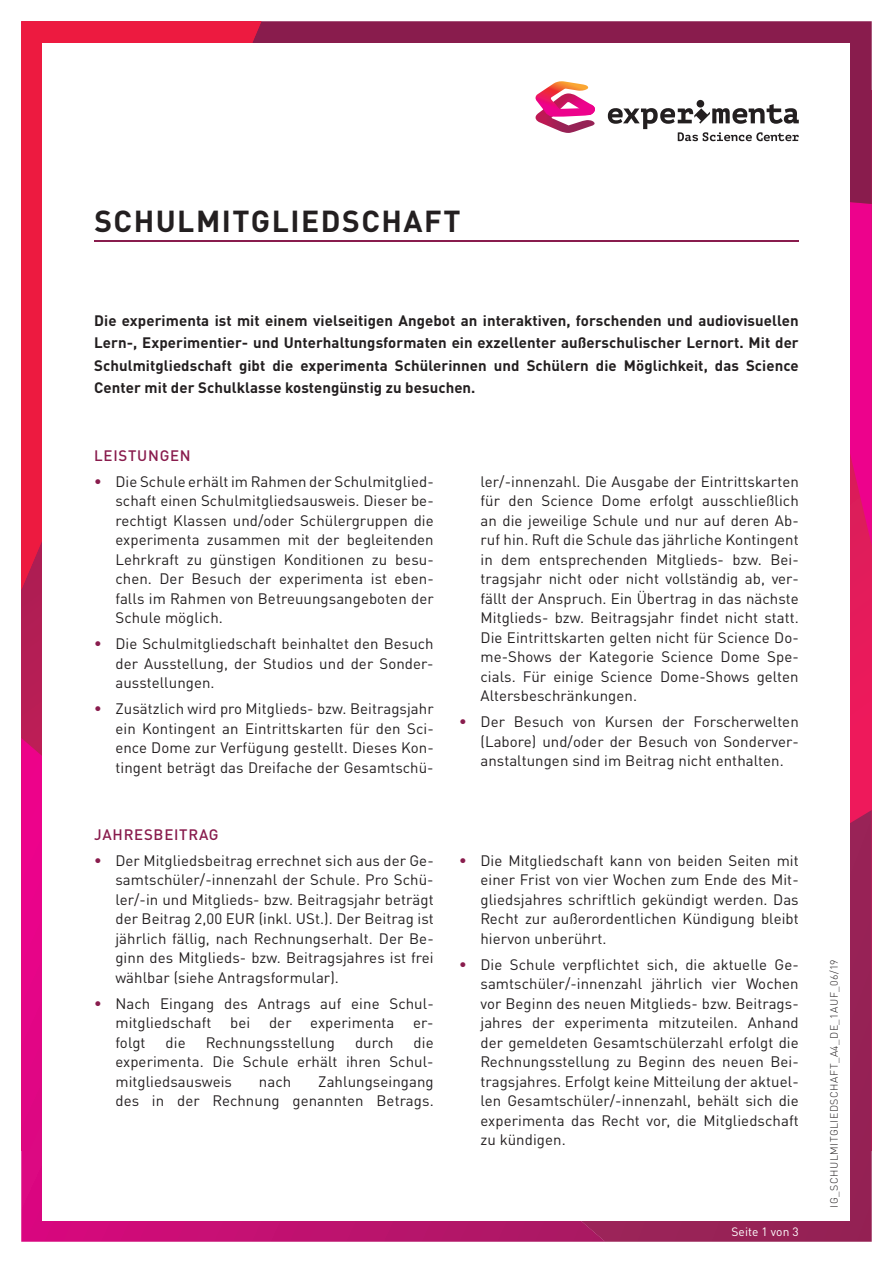
<style>
.page{position:relative;width:893px;height:1263px;background:#fff}
.page>*{position:absolute;margin:0;border:0;box-sizing:border-box;transform-origin:0 0}
.t1{font:700 30px "DINOT";letter-spacing:.05em;color:#231f20}
.t2{font:15px/19.5px "DINOT";letter-spacing:.005em;color:#231f20;text-align:justify}
.t3{font:700 15px/22.5px "DINOT";letter-spacing:.005em;color:#231f20;text-align:justify}
.t4{font:500 15px "DINOT";letter-spacing:.05em;color:#891c4d}
.t5{font:12px "DINOT";letter-spacing:.005em;color:#fff}
.t6{font:300 10.5px "DINOT";letter-spacing:.05em;color:#231f20}
.s1{font-weight:500;color:#891c4d}
</style>
<div class="page">
<svg style="left:850px;top:204px;width:22px;height:342px"></svg>
<div style="left:261px;top:21px;width:611px;height:183px;background:#891c4d"></div>
<div style="left:21px;top:21px;width:240px;height:569px;background:#ed1a40"></div>
<svg style="left:605px;top:810px;width:267px;height:432px"></svg>
<svg style="left:21px;top:738px;width:584px;height:504px"></svg>
<div style="left:43px;top:43px;width:807px;height:1177px;background:#fff"></div>
<div style="left:697px;top:100px;width:7px;height:8px;background:#231f20;border-radius:50%"></div>
<svg style="left:608px;top:104px;width:191px;height:37px"></svg>
<svg style="left:535px;top:81px;width:60px;height:52px"></svg>
<hr style="left:94px;top:240px;width:705px;height:2px;background:#891c4d">
<h1 class="t1" style="left:94px;top:197px;width:368px">SCHULMITGLIEDSCHAFT</h1>
<p class="t3" style="left:94px;top:308px;width:706px">Die experimenta ist mit einem vielseitigen Angebot an interaktiven, forschenden und audiovisuellen Lern-, Experimentier- und Unterhaltungsformaten ein exzellenter außerschulischer Lernort. Mit der Schulmitgliedschaft gibt die experimenta Schülerinnen und Schülern die Möglichkeit, das Science Center mit der Schulklasse kostengünstig zu besuchen.</p>
<p class="t4" style="left:94px;top:444px;width:98px">LEISTUNGEN</p>
<p class="t2" style="left:115px;top:471px;width:320px;text-indent:-21px"><span class="s1">•</span> Die Schule erhält im Rahmen der Schulmitglied&shy;schaft einen Schulmitgliedsausweis. Dieser be&shy;rechtigt Klassen und/oder Schülergruppen die experimenta zusammen mit der begleitenden Lehrkraft zu günstigen Konditionen zu besu&shy;chen. Der Besuch der experimenta ist eben&shy;falls im Rahmen von Betreuungsangeboten der Schule möglich.</p>
<p class="t2" style="left:115px;top:633px;width:320px;text-indent:-21px"><span class="s1">•</span> Die Schulmitgliedschaft beinhaltet den Besuch der Ausstellung, der Studios und der Sonder&shy;ausstellungen.</p>
<p class="t2" style="left:115px;top:698px;width:320px;text-indent:-21px"><span class="s1">•</span> Zusätzlich wird pro Mitglieds- bzw. Beitragsjahr ein Kontingent an Eintrittskarten für den Sci&shy;ence Dome zur Verfügung gestellt. Dieses Kon&shy;tingent beträgt das Dreifache der Gesamtschü-</p>
<p class="t4" style="left:94px;top:823px;width:126px">JAHRESBEITRAG</p>
<p class="t2" style="left:115px;top:850px;width:320px;text-indent:-21px"><span class="s1">•</span> Der Mitgliedsbeitrag errechnet sich aus der Ge&shy;samtschüler/-innenzahl der Schule. Pro Schü&shy;ler/-in und Mitglieds- bzw. Beitragsjahr beträgt der Beitrag 2,00 EUR (inkl. USt.). Der Beitrag ist jährlich fällig, nach Rechnungserhalt. Der Be&shy;ginn des Mitglieds- bzw. Beitragsjahres ist frei wählbar (siehe Antragsformular).</p>
<p class="t2" style="left:115px;top:993px;width:320px;text-indent:-21px"><span class="s1">•</span> Nach Eingang des Antrags auf eine Schul&shy;mitgliedschaft bei der experimenta er&shy;folgt</p>
<p class="t2" style="left:115px;top:1032px;width:320px;text-indent:298px">die experimenta. Die Schule erhält ihren Schul&shy;mitgliedsausweis</p>
<p class="t2" style="left:166px;top:1032px;width:22px">die</p>
<p class="t2" style="left:206px;top:1032px;width:131px">Rechnungsstellung</p>
<p class="t2" style="left:355px;top:1032px;width:40px">durch</p>
<p class="t2" style="left:115px;top:1071px;width:320px;text-align:right">Zahlungseingang<br>des in der Rechnung genannten Betrags.</p>
<p class="t2" style="left:259px;top:1071px;width:34px">nach</p>
<p class="t2" style="left:480px;top:471px;width:320px">ler/-innenzahl. Die Ausgabe der Eintrittskarten für den Science Dome erfolgt ausschließlich an die jeweilige Schule und nur auf deren Ab&shy;ruf hin. Ruft die Schule das jährliche Kontingent in dem entsprechenden Mitglieds- bzw. Bei&shy;tragsjahr nicht oder nicht vollständig ab, ver&shy;fällt der Anspruch. Ein Übertrag in das nächste Mitglieds- bzw. Beitragsjahr findet nicht statt.<br>Die Eintrittskarten gelten nicht für Science Do&shy;me-Shows der Kategorie Science Dome Spe&shy;cials. Für einige Science Dome-Shows gelten Altersbeschränkungen.</p>
<p class="t2" style="left:480px;top:711px;width:320px;text-indent:-21px"><span class="s1">•</span> Der Besuch von Kursen der Forscherwelten (Labore) und/oder der Besuch von Sonderver&shy;anstaltungen sind im Beitrag nicht enthalten.</p>
<p class="t2" style="left:480px;top:850px;width:320px;text-indent:-21px"><span class="s1">•</span> Die Mitgliedschaft kann von beiden Seiten mit einer Frist von vier Wochen zum Ende des Mit&shy;gliedsjahres schriftlich gekündigt werden. Das Recht zur außerordentlichen Kündigung bleibt hiervon unberührt.</p>
<p class="t2" style="left:480px;top:954px;width:320px;text-indent:-21px"><span class="s1">•</span> Die Schule verpflichtet sich, die aktuelle Ge&shy;samtschüler/-innenzahl jährlich vier Wochen vor Beginn des neuen Mitglieds- bzw. Beitrags&shy;jahres der experimenta mitzuteilen. Anhand der gemeldeten Gesamtschülerzahl erfolgt die Rechnungsstellung zu Beginn des neuen Bei&shy;tragsjahres. Erfolgt keine Mitteilung der aktuel&shy;len Gesamtschüler/-innenzahl, behält sich die experimenta das Recht vor, die Mitgliedschaft zu kündigen.</p>
<p class="t5" style="left:731px;top:1222px;width:69px">Seite 1 von 3</p>
<p class="t6" style="left:826px;top:1208px;width:250px;rotate:-90deg">IG_SCHULMITGLIEDSCHAFT_A4_DE_1AUF_06/19</p>
</div>
